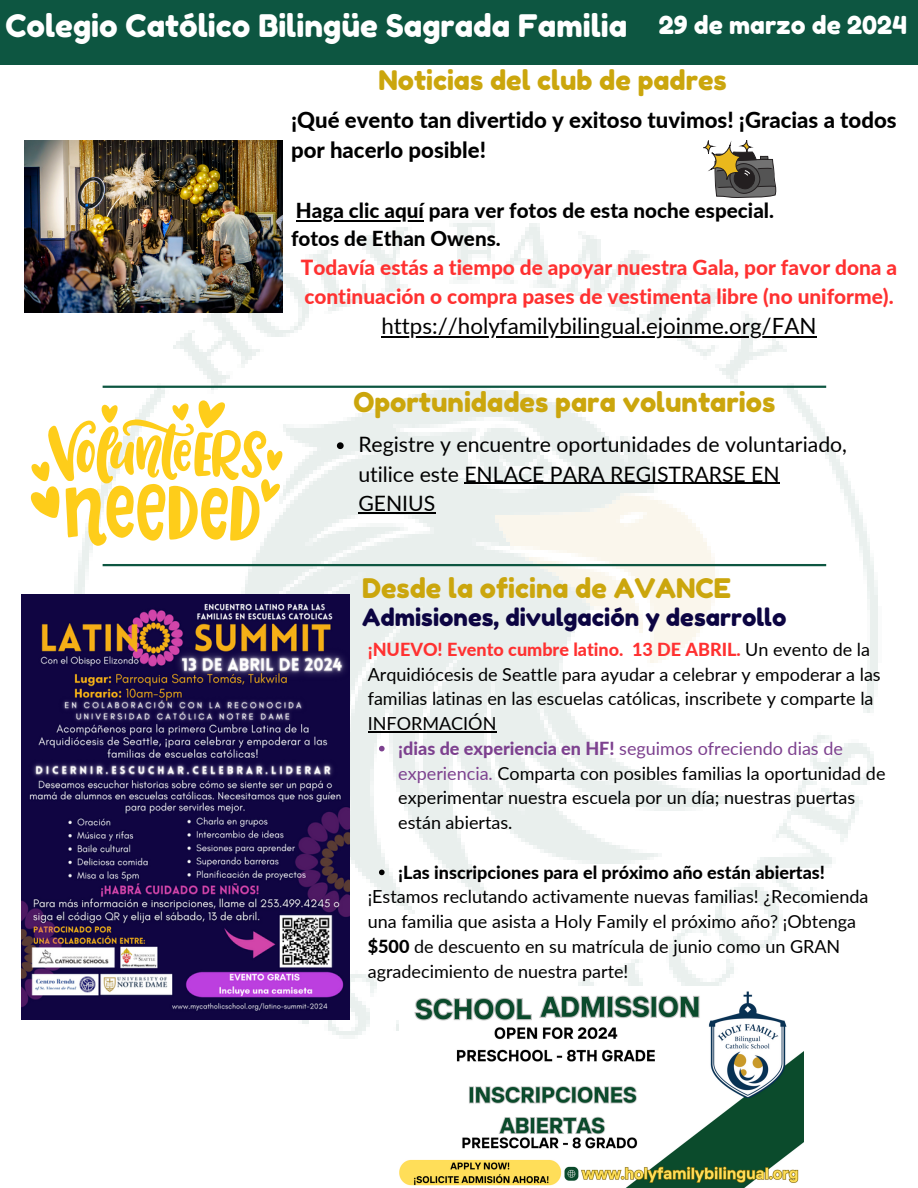
<style>
.page{position:relative;width:918px;height:1188px;background:#fff}
.page>*{position:absolute;margin:0;border:0;box-sizing:border-box;transform-origin:0 0}
.t1{font:31.05px "Fredoka One";color:#fff}
.t2{font:27.15px "Fredoka One";color:#cba60d}
.t3{font:27px "Fredoka One";color:#cba60d}
.t4{font:24px "Fredoka One";color:#0c0442}
.t5{font:22.35px "Lato";color:#000}
.t6{font:800 22.2px/30.6px "Lato";color:#000}
.t7{font:21.15px/29.2px "Lato";color:#000}
.t8{font:800 20.85px/28.7px "Lato";color:#ff3131}
.t9{font:800 20.7px/28.7px "Lato";color:#000}
.t10{font:18px/24.8px "Lato";color:#000}
.t11{font:800 18px "Lato";color:#ff3131}
.t12{font:18px "Lato";color:#7d418f}
.t13{font:800 18px "Lato";color:#000}
.s1{font-size:24.75px}
.s2{font-weight:400;color:#000}
.s3{font-weight:800}
.s4{color:#7d418f}
</style>
<div class="page">
<div style="left:0;top:0;width:918px;height:65px;background:#0d5641"></div>
<img style="left:21px;top:178px;width:857px;height:909px">
<hr style="left:103px;top:386px;width:723px;height:2px;background:#0d5641">
<hr style="left:103px;top:564px;width:723px;height:2px;background:#0d5641">
<img style="left:400px;top:986px;width:403px;height:201px">
<img style="left:25px;top:141px;width:257px;height:172px">
<svg style="left:704px;top:141px;width:73px;height:57px"></svg>
<svg style="left:31px;top:400px;width:251px;height:146px"></svg>
<img style="left:21px;top:594px;width:329px;height:425px">
<svg style="left:337px;top:442px;width:7px;height:7px"></svg>
<hr style="left:464px;top:483px;width:316px;height:1px;background:#000">
<hr style="left:358px;top:512px;width:77px;height:1px;background:#000">
<hr style="left:368px;top:731px;width:128px;height:1px;background:#000">
<svg style="left:379px;top:746px;width:6px;height:5px"></svg>
<svg style="left:379px;top:870px;width:6px;height:5px"></svg>
<hr style="left:296px;top:220px;width:128px;height:2px;background:#000">
<hr style="left:381px;top:336px;width:436px;height:2px;background:#000">
<h1 class="t1" style="left:5px;top:7px;width:903px">Colegio Católico Bilingüe Sagrada Familia <span class="s1">29 de marzo de 2024</span></h1>
<h3 class="t3" style="left:378px;top:64px;width:350px">Noticias del club de padres</h3>
<p class="t6" style="left:291px;top:104px;width:607px">¡Qué evento tan divertido y exitoso tuvimos! ¡Gracias a todos por hacerlo posible!</p>
<p class="t9" style="left:291px;top:195px;width:485px">Haga clic aquí para ver fotos de esta noche especial. fotos de Ethan Owens.</p>
<p class="t8" style="left:301px;top:253px;width:598px">Todavía estás a tiempo de apoyar nuestra Gala, por favor dona a continuación o compra pases de vestimenta libre (no uniforme).</p>
<p class="t5" style="left:381px;top:312px;width:437px">https://holyfamilybilingual.ejoinme.org/FAN</p>
<h2 class="t2" style="left:353px;top:386px;width:423px">Oportunidades para voluntarios</h2>
<p class="t7" style="left:358px;top:430px;width:490px">Registre y encuentre oportunidades de voluntariado, utilice este ENLACE PARA REGISTRARSE EN<br>GENIUS</p>
<h3 class="t3" style="left:362px;top:572px;width:371px">Desde la oficina de AVANCE</h3>
<h3 class="t4" style="left:362px;top:603px;width:426px">Admisiones, divulgación y desarrollo</h3>
<p class="t11" style="left:368px;top:638px;width:504px">¡NUEVO! Evento cumbre latino. 13 DE ABRIL. <span class="s2">Un evento de la</span></p>
<p class="t10" style="left:368px;top:661px;width:515px">Arquidiócesis de Seattle para ayudar a celebrar y empoderar a las</p>
<p class="t10" style="left:368px;top:686px;width:507px">familias latinas en las escuelas católicas, inscribete y comparte la</p>
<p class="t10" style="left:368px;top:711px;width:130px">INFORMACIÓN</p>
<p class="t12" style="left:398px;top:737px;width:446px"><span class="s3">¡dias de experiencia en HF!</span> seguimos ofreciendo dias de</p>
<p class="t10" style="left:398px;top:760px;width:489px"><span class="s4">experiencia.</span> Comparta con posibles familias la oportunidad de</p>
<p class="t10" style="left:398px;top:785px;width:458px">experimentar nuestra escuela por un día; nuestras puertas</p>
<p class="t10" style="left:398px;top:810px;width:116px">están abiertas.</p>
<p class="t13" style="left:398px;top:861px;width:428px">¡Las inscripciones para el próximo año están abiertas!</p>
<p class="t10" style="left:368px;top:884px;width:502px">¡Estamos reclutando activamente nuevas familias! ¿Recomienda una familia que asista a Holy Family el próximo año? ¡Obtenga <span class="s3">$500</span> de descuento en su matrícula de junio como un GRAN agradecimiento de nuestra parte!</p>
</div>
